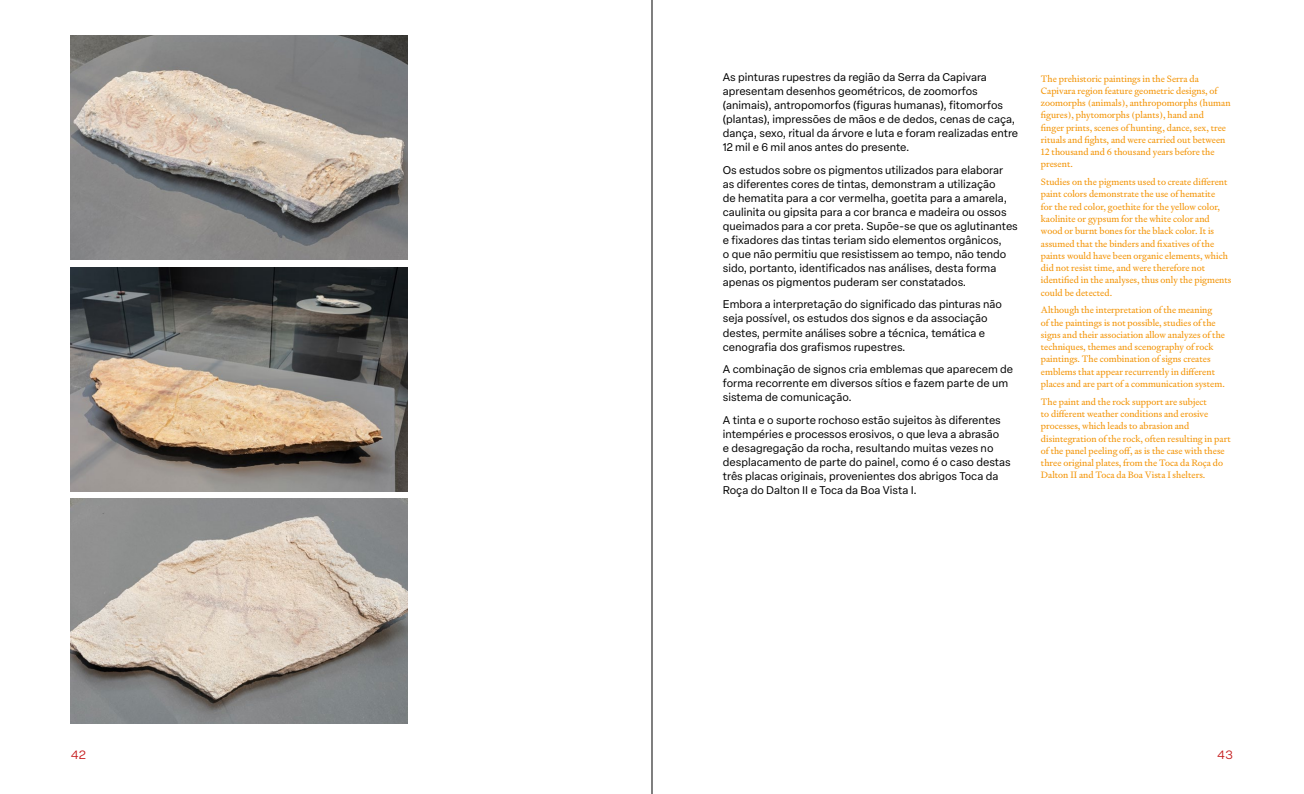
<style>
.page{position:relative;width:1304px;height:794px;background:#fff}
.page>*{position:absolute;margin:0;border:0;box-sizing:border-box;transform-origin:0 0}
.t1{font:300 14px "Elza Text";color:#c51a1b}
.t2{font:11px/14px "Elza Text";color:#000}
.t3{font:9.2px/12.2px "Signifier";color:#f39200}
</style>
<div class="page">
<img style="left:71px;top:35px;width:336px;height:225px">
<hr style="left:652px;top:0;width:1px;height:794px;background:#000">
<img style="left:71px;top:267px;width:336px;height:224px">
<img style="left:71px;top:498px;width:336px;height:225px">
<p class="t2" style="left:723px;top:70px;width:297px">As pinturas rupestres da região da Serra da Capivara apresentam desenhos geométricos, de zoomorfos (animais), antropomorfos (figuras humanas), fitomorfos (plantas), impressões de mãos e de dedos, cenas de caça, dança, sexo, ritual da árvore e luta e foram realizadas entre 12 mil e 6 mil anos antes do presente.</p>
<p class="t2" style="left:723px;top:162px;width:296px">Os estudos sobre os pigmentos utilizados para elaborar<br>as diferentes cores de tintas, demonstram a utilização<br>de hematita para a cor vermelha, goetita para a amarela, caulinita ou gipsita para a cor branca e madeira ou ossos queimados para a cor preta. Supõe-se que os aglutinantes e fixadores das tintas teriam sido elementos orgânicos,<br>o que não permitiu que resistissem ao tempo, não tendo sido, portanto, identificados nas análises, desta forma apenas os pigmentos puderam ser constatados.</p>
<p class="t2" style="left:723px;top:297px;width:281px">Embora a interpretação do significado das pinturas não seja possível, os estudos dos signos e da associação destes, permite análises sobre a técnica, temática e cenografia dos grafismos rupestres.</p>
<p class="t2" style="left:723px;top:361px;width:292px">A combinação de signos cria emblemas que aparecem de forma recorrente em diversos sítios e fazem parte de um sistema de comunicação.</p>
<p class="t2" style="left:723px;top:412px;width:289px">A tinta e o suporte rochoso estão sujeitos às diferentes intempéries e processos erosivos, o que leva a abrasão<br>e desagregação da rocha, resultando muitas vezes no desplacamento de parte do painel, como é o caso destas três placas originais, provenientes dos abrigos Toca da Roça do Dalton II e Toca da Boa Vista I.</p>
<p class="t3" style="left:1041px;top:72px;width:191px">The prehistoric paintings in the Serra da Capivara region feature geometric designs, of zoomorphs (animals), anthropomorphs (human figures), phytomorphs (plants), hand and<br>finger prints, scenes of hunting, dance, sex, tree rituals and fights, and were carried out between 12 thousand and 6 thousand years before the present.</p>
<p class="t3" style="left:1041px;top:176px;width:192px">Studies on the pigments used to create different paint colors demonstrate the use of hematite<br>for the red color, goethite for the yellow color, kaolinite or gypsum for the white color and wood or burnt bones for the black color. It is assumed that the binders and fixatives of the paints would have been organic elements, which did not resist time, and were therefore not identified in the analyses, thus only the pigments could be detected.</p>
<p class="t3" style="left:1041px;top:304px;width:186px">Although the interpretation of the meaning<br>of the paintings is not possible, studies of the signs and their association allow analyzes of the techniques, themes and scenography of rock paintings. The combination of signs creates emblems that appear recurrently in different places and are part of a communication system.</p>
<p class="t3" style="left:1041px;top:395px;width:191px">The paint and the rock support are subject<br>to different weather conditions and erosive processes, which leads to abrasion and disintegration of the rock, often resulting in part of the panel peeling off, as is the case with these three original plates, from the Toca da Roça do Dalton II and Toca da Boa Vista I shelters.</p>
<p class="t1" style="left:71px;top:743px;width:17px">42</p>
<p class="t1" style="left:1217px;top:743px;width:17px">43</p>
</div>
